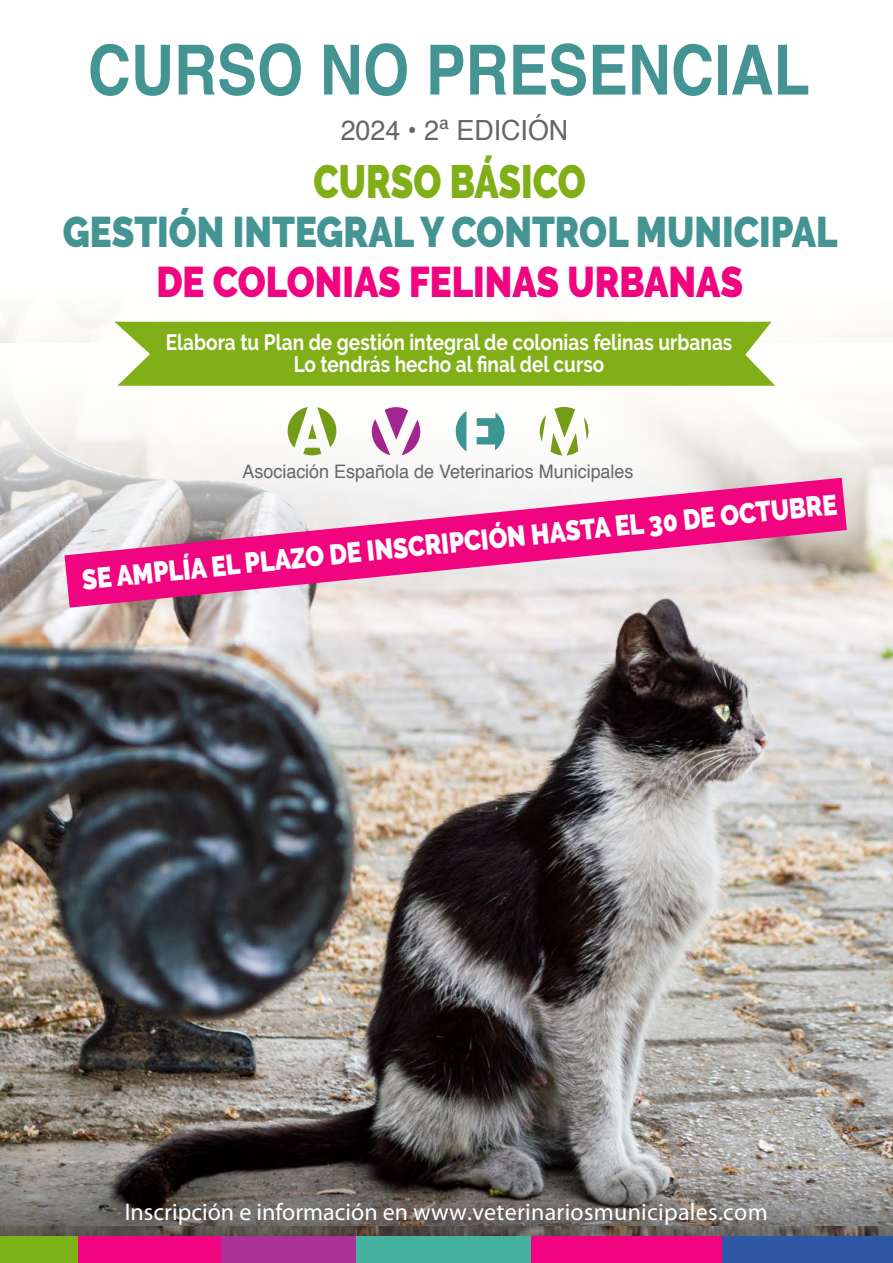
<style>
.page{position:relative;width:893px;height:1263px;background:#fff}
.page>*{position:absolute;margin:0;border:0;box-sizing:border-box;transform-origin:0 0}
.t1{font:700 69.15px "Helvetica";color:#439492;scale:.86 1}
.t2{font:900 46.5px "Raleway";color:#80af18;scale:.79 1}
.t3{font:900 42.75px "Raleway";color:#439492;scale:.86 1}
.t4{font:900 42.75px "Raleway";color:#f0047f;scale:.86 1}
.t5{font:900 28.5px "Raleway";color:#fff;scale:.86 1}
.t6{font:27.75px "Helvetica";color:#666}
.t7{font:24px "Myriad Pro";letter-spacing:.01em;color:#fff}
.t8{font:700 22.2px/22.2px "Raleway";color:#fff;text-align:center;scale:.86 1}
.t9{font:18.6px "Helvetica";color:#666}
</style>
<div class="page">
<img style="left:0;top:621px;width:893px;height:511px">
<img style="left:0;top:317px;width:893px;height:304px">
<img style="left:0;top:343px;width:893px;height:191px">
<img style="left:0;top:1132px;width:893px;height:104px">
<div style="left:356px;top:1236px;width:176px;height:27px;background:#45b29f"></div>
<div style="left:0;top:1236px;width:78px;height:27px;background:#7eb219"></div>
<div style="left:722px;top:1236px;width:171px;height:27px;background:#2e58a5"></div>
<div style="left:198px;top:1236px;width:158px;height:27px;background:#aa3296"></div>
<div style="left:78px;top:1236px;width:143px;height:27px;background:#f0047f"></div>
<div style="left:531px;top:1236px;width:191px;height:27px;background:#f0047f"></div>
<svg style="left:372px;top:407px;width:48px;height:48px"></svg>
<svg style="left:477px;top:412px;width:27px;height:38px"></svg>
<svg style="left:456px;top:411px;width:10px;height:40px"></svg>
<svg style="left:584px;top:417px;width:4px;height:23px"></svg>
<svg style="left:540px;top:407px;width:38px;height:48px"></svg>
<svg style="left:288px;top:407px;width:48px;height:48px"></svg>
<div style="left:114px;top:322px;width:661px;height:64px;background:#80af18"></div>
<svg style="left:64px;top:478px;width:783px;height:130px;background:#e584b5"></svg>
<h1 class="t1" style="left:88px;top:41px;width:841px">CURSO NO PRESENCIAL</h1>
<p class="t6" style="left:341px;top:118px;width:229px">2024 • 2ª EDICIÓN</p>
<h2 class="t2" style="left:314px;top:154px;width:346px">CURSO BÁSICO</h2>
<h3 class="t3" style="left:63px;top:207px;width:902px">GESTIÓN INTEGRAL Y CONTROL MUNICIPAL</h3>
<h3 class="t4" style="left:156px;top:256px;width:684px">DE COLONIAS FELINAS URBANAS</h3>
<p class="t8" style="left:166px;top:331px;width:660px">Elabora tu Plan de gestión integral de colonias felinas urbanas<br>Lo tendrás hecho al final del curso</p>
<p class="t9" style="left:242px;top:463px;width:393px">Asociación Española de Veterinarios Municipales</p>
<p class="t5" style="left:80px;top:565px;width:883px;rotate:-6deg">SE AMPLÍA EL PLAZO DE INSCRIPCIÓN HASTA EL 30 DE OCTUBRE</p>
<p class="t7" style="left:125px;top:1197px;width:644px">Inscripción e información en www.veterinariosmunicipales.com</p>
</div>
